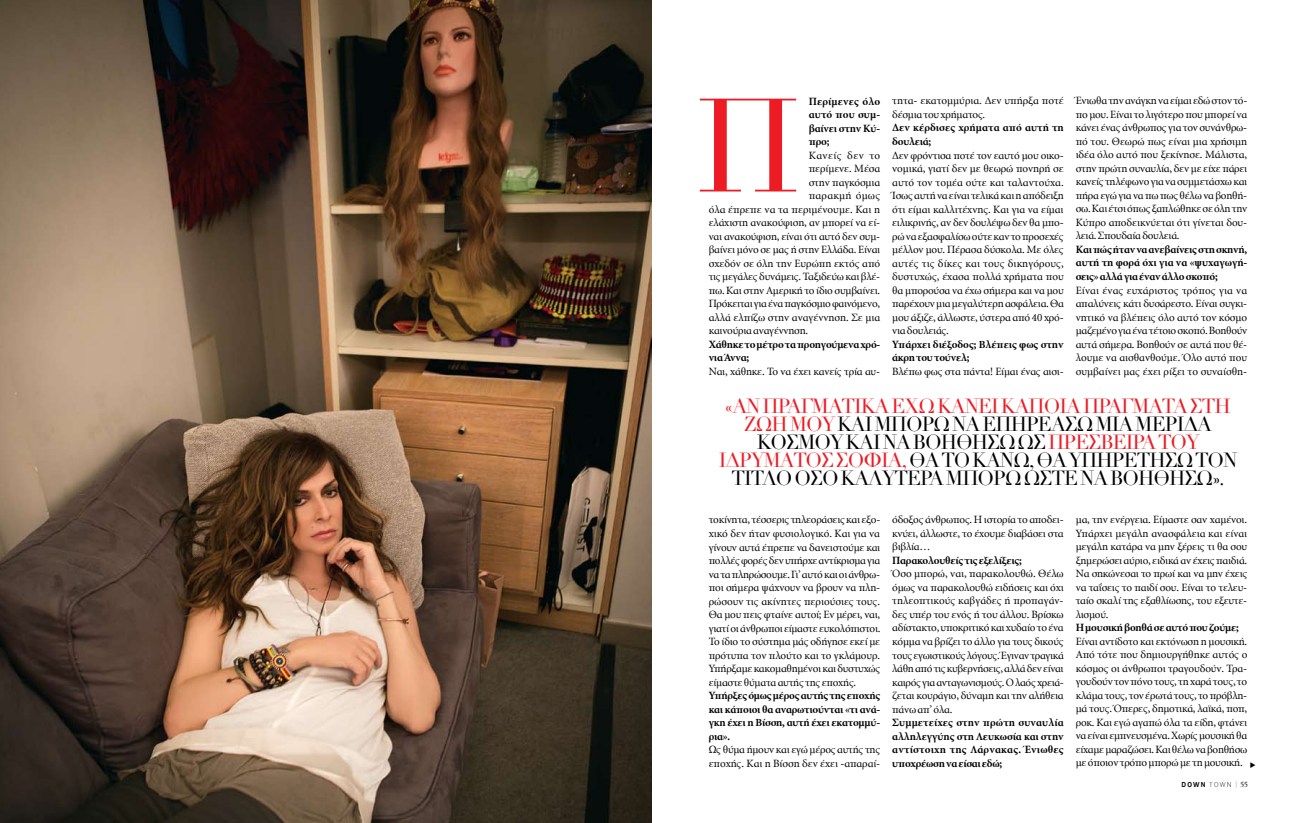
<style>
.page{position:relative;width:1304px;height:823px;background:#fff}
.page>*{position:absolute;margin:0;border:0;box-sizing:border-box;transform-origin:0 0}
.t1{font:130.2px "PF Bodoni PF";color:#ed1c24}
.t2{font:20px "PF Bodoni PF";letter-spacing:-.05em;color:#000}
.t3{font:20px "PF Bodoni PF";letter-spacing:-.05em;color:#ed1c24}
.t4{font:11px/13.5px "Minion Greek";letter-spacing:-.02em;color:#000;text-align:justify}
.t5{font:700 11px/13.5px "Minion Greek";letter-spacing:-.02em;color:#000;text-align:justify}
.t6{font:11px/13.5px "Minion Greek";color:#000}
.t7{font:700 11px/13.5px "Minion Greek";letter-spacing:.01em;color:#000}
.t8{font:11px "Minion Greek";letter-spacing:.04em;color:#000}
.t9{font:11px "Minion Greek";letter-spacing:.02em;color:#000}
.t10{font:600 6.8px "C Dsans 04";color:#000}
.s1{color:#ed1c24}
.s2{font-family:"C Dsans 00";font-weight:100}
.s3{font-family:"C Dsans 00";font-weight:100;font-style:italic;font-size:8px;color:#808285}
.s4{font-family:"UB Goudies";font-weight:400;font-size:7px}
</style>
<div class="page">
<img style="left:0;top:0;width:652px;height:822px">
<p class="t5" style="left:809px;top:94px;width:73px">Περίμενες όλο αυτό που συμ&shy;βαίνει στην Κύ&shy;προ;</p>
<p class="t8" style="left:809px;top:149px;width:73px">Κανείς δεν το</p>
<p class="t4" style="left:809px;top:162px;width:73px">περίμενε. Μέσα</p>
<p class="t4" style="left:809px;top:176px;width:73px">στην παγκόσμια</p>
<p class="t9" style="left:809px;top:190px;width:73px">παρακμή όμως</p>
<p class="t6" style="left:709px;top:203px;width:173px">όλα έπρεπε να τα περιμένουμε. Και η</p>
<p class="t4" style="left:709px;top:216px;width:173px">ελάχιστη ανακούφιση, αν μπορεί να εί-</p>
<p class="t4" style="left:709px;top:230px;width:173px">ναι ανακούφιση, είναι ότι αυτό δεν συμ-</p>
<p class="t4" style="left:709px;top:243px;width:173px">βαίνει μόνο σε μας ή στην Ελλάδα. Είναι</p>
<p class="t4" style="left:709px;top:257px;width:173px">σχεδόν σε όλη την Ευρώπη εκτός από</p>
<p class="t4" style="left:709px;top:270px;width:173px">τις μεγάλες δυνάμεις. Ταξιδεύω και βλέ-</p>
<p class="t4" style="left:709px;top:284px;width:173px">πω. Και στην Αμερική το ίδιο συμβαίνει.</p>
<p class="t4" style="left:709px;top:297px;width:173px">Πρόκειται για ένα παγκόσμιο φαινόμενο,</p>
<p class="t6" style="left:709px;top:311px;width:173px">αλλά ελπίζω στην αναγέννηση. Σε μια</p>
<p class="t4" style="left:709px;top:324px;width:101px">καινούρια αναγέννηση.</p>
<p class="t5" style="left:709px;top:337px;width:173px">Χάθηκε το μέτρο τα προηγούμενα χρό&shy;νια Άννα;</p>
<p class="t4" style="left:709px;top:365px;width:173px">Ναι, χάθηκε. Το να έχει κανείς τρία αυ-</p>
<h1 class="t1" style="left:696px;top:69px;width:98px">Π</h1>
<p class="t6" style="left:892px;top:94px;width:173px">τητα- εκατομμύρια. Δεν υπήρξα ποτέ δέσμια του χρήματος.</p>
<p class="t7" style="left:892px;top:121px;width:173px">Δεν κέρδισες χρήματα από αυτή τη δουλειά;</p>
<p class="t4" style="left:892px;top:148px;width:173px">Δεν φρόντισα ποτέ τον εαυτό μου οικο&shy;νομικά, γιατί δεν με θεωρώ πονηρή σε αυτό τον τομέα ούτε και ταλαντούχα.<br>Ίσως αυτή να είναι τελικά και η απόδειξη ότι είμαι καλλιτέχνης. Και για να είμαι ειλικρινής, αν δεν δουλέψω δεν θα μπο&shy;ρώ να εξασφαλίσω ούτε καν το προσεχές μέλλον μου. Πέρασα δύσκολα. Με όλες αυτές τις δίκες και τους δικηγόρους, δυστυχώς, έχασα πολλά χρήματα που θα μπορούσα να έχω σήμερα και να μου παρέχουν μια μεγαλύτερη ασφάλεια. Θα μου άξιζε, άλλωστε, ύστερα από 40 χρό&shy;νια δουλειάς.</p>
<p class="t5" style="left:892px;top:337px;width:173px">Υπάρχει διέξοδος; Βλέπεις φως στην άκρη του τούνελ;</p>
<p class="t4" style="left:892px;top:364px;width:173px">Βλέπω φως στα πάντα! Είμαι ένας αισι-</p>
<p class="t4" style="left:1076px;top:94px;width:173px">Ένιωθα την ανάγκη να είμαι εδώ στον τό&shy;πο μου. Είναι το λιγότερο που μπορεί να κάνει ένας άνθρωπος για τον συνάνθρω&shy;πό του. Θεωρώ πως είναι μια χρήσιμη ιδέα όλο αυτό που ξεκίνησε. Μάλιστα, στην πρώτη συναυλία, δεν με είχε πάρει κανείς τηλέφωνο για να συμμετάσχω και πήρα εγώ για να πω πως θέλω να βοηθή&shy;σω. Και έτσι όπως ξαπλώθηκε σε όλη την Κύπρο αποδεικνύεται ότι γίνεται δου&shy;λειά. Σπουδαία δουλειά.</p>
<p class="t5" style="left:1076px;top:243px;width:173px">Και πώς ήταν να ανεβαίνεις στη σκηνή, αυτή τη φορά όχι για να «ψυχαγωγή&shy;σεις» αλλά για έναν άλλο σκοπό;</p>
<p class="t4" style="left:1076px;top:283px;width:173px">Είναι ένας ευχάριστος τρόπος για να απαλύνεις κάτι δυσάρεστο. Είναι συγκι&shy;νητικό να βλέπεις όλο αυτό τον κόσμο μαζεμένο για ένα τέτοιο σκοπό. Βοηθούν αυτά σήμερα. Βοηθούν σε αυτά που θέ&shy;λουμε να αισθανθούμε. Όλο αυτό που συμβαίνει μας έχει ρίξει το συναίσθη-</p>
<h2 class="t3" style="left:725px;top:394px;width:507px">«Αν πραγματικά έχω κάνει κάποια πράγματα στη</h2>
<h2 class="t2" style="left:744px;top:412px;width:470px"><span class="s1">ζωή μου</span> και μπορώ ναεπηρεάσω μια μερίδα</h2>
<h2 class="t2" style="left:757px;top:430px;width:444px">κόσμου και να βοηθήσω ως <span class="s1">πρέσβειρα του</span></h2>
<h2 class="t2" style="left:719px;top:448px;width:520px"><span class="s1">Ιδρύματος Σοφία,</span> θα το κάνω, θα υπηρετήσω τον</h2>
<h2 class="t2" style="left:731px;top:466px;width:395px">τίτλο όσο καλύτερα μπορώ ώστε ναΒΟΗΘΗΣΩ</h2>
<h2 class="t2" style="left:1212px;top:466px;width:14px">».</h2>
<p class="t4" style="left:709px;top:513px;width:173px">τοκίνητα, τέσσερις τηλεοράσεις και εξο&shy;χικό δεν ήταν φυσιολογικό. Και για να γίνουν αυτά έπρεπε να δανειστούμε και πολλές φορές δεν υπήρχε αντίκρισμα για να τα πληρώσουμε. Γι’ αυτό και οι άνθρω&shy;ποι σήμερα ψάχνουν να βρουν να πλη&shy;ρώσουν τις ακίνητες περιούσιες τους.<br>Θα μου πεις φταίνε αυτοί; Εν μέρει, ναι, γιατί οι άνθρωποι είμαστε ευκολόπιστοι.<br>Το ίδιο το σύστημα μάς οδήγησε εκεί με πρότυπα τον πλούτο και το γκλάμουρ.<br>Υπήρξαμε κακομαθημένοι και δυστυχώς είμαστε θύματα αυτής της εποχής.</p>
<p class="t5" style="left:709px;top:688px;width:173px">Υπήρξες όμως μέρος αυτής της εποχής και κάποιοι θα αναρωτιούνται «τι ανά&shy;γκη έχει η Βίσση, αυτή έχει εκατομμύ&shy;ρια».</p>
<p class="t4" style="left:709px;top:742px;width:173px">Ως θύμα ήμουν και εγώ μέρος αυτής της εποχής. Και η Βίσση δεν έχει -απαραί-</p>
<p class="t4" style="left:892px;top:513px;width:173px">όδοξος άνθρωπος. Η ιστορία το αποδει&shy;κνύει, άλλωστε, το έχουμε διαβάσει στα βιβλία…</p>
<p class="t5" style="left:892px;top:553px;width:131px">Παρακολουθείς τις εξελίξεις;</p>
<p class="t4" style="left:892px;top:567px;width:173px">Όσο μπορώ, ναι, παρακολουθώ. Θέλω όμως να παρακολουθώ ειδήσεις και όχι τηλεοπτικούς καβγάδες ή προπαγάν&shy;δες υπέρ του ενός ή του άλλου. Βρίσκω αδίστακτο, υποκριτικό και χυδαίο το ένα κόμμα να βρίζει το άλλο για τους δικούς τους εγωιστικούς λόγους. Έγιναν τραγικά λάθη από τις κυβερνήσεις, αλλά δεν είναι καιρός για ανταγωνισμούς. Ο λαός χρειά&shy;ζεται κουράγιο, δύναμη και την αλήθεια πάνω απ’ όλα.</p>
<p class="t5" style="left:892px;top:715px;width:173px">Συμμετείχες στην πρώτη συναυλία αλληλεγγύης στη Λευκωσία και στην αντίστοιχη της Λάρνακας. Ένιωθες υποχρέωση να είσαι εδώ;</p>
<p class="t4" style="left:1076px;top:513px;width:173px">μα, την ενέργεια. Είμαστε σαν χαμένοι.<br>Υπάρχει μεγάλη ανασφάλεια και είναι μεγάλη κατάρα να μην ξέρεις τι θα σου ξημερώσει αύριο, ειδικά αν έχεις παιδιά.<br>Να σηκώνεσαι το πρωί και να μην έχεις να ταΐσεις το παιδί σου. Είναι το τελευ&shy;ταίο σκαλί της εξαθλίωσης, του εξευτε&shy;λισμού.</p>
<p class="t5" style="left:1076px;top:621px;width:165px">Η μουσική βοηθά σε αυτό που ζούμε;</p>
<p class="t4" style="left:1076px;top:634px;width:173px">Είναι αντίδοτο και εκτόνωση η μουσική.<br>Από τότε που δημιουργήθηκε αυτός ο κόσμος οι άνθρωποι τραγουδούν. Τρα&shy;γουδούν τον πόνο τους, τη χαρά τους, το κλάμα τους, τον έρωτά τους, το πρόβλη&shy;μά τους. Όπερες, δημοτικά, λαϊκά, ποπ, ροκ. Και εγώ αγαπώ όλα τα είδη, φτάνει να είναι εμπνευσμένα. Χωρίς μουσική θα είχαμε μαραζώσει. Και θέλω να βοηθήσω με όποιον τρόπο μπορώ με τη μουσική.</p>
<p class="t10" style="left:1181px;top:779px;width:67px">DOWN <span class="s2">TOWN</span> <span class="s3">/</span><span class="s4">55</span></p>
</div>
